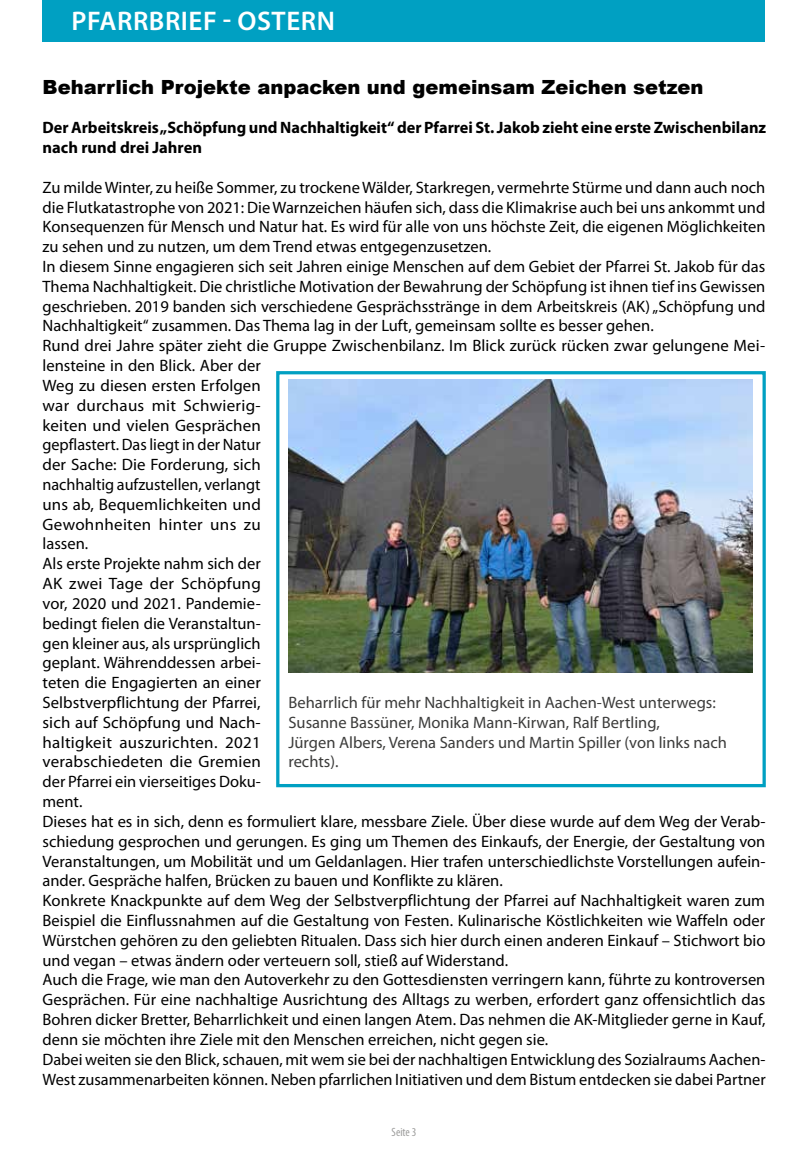
<style>
.page{position:relative;width:808px;height:1149px;background:#fff}
.page>*{position:absolute;margin:0;border:0;box-sizing:border-box;transform-origin:0 0}
.t1{font:600 27px "Myriad Pro";letter-spacing:.02em;color:#fff}
.t2{font:900 19.5px "Arial";color:#000}
.t3{font:16.5px/19.8px "Myriad Pro";color:#000}
.t4{font:16.5px/19.8px "Myriad Pro";color:#3c3c3b}
.t5{font:700 16.5px/19.8px "Myriad Pro";color:#000}
.t6{font:condensed 12px "Myriad Pro";color:#9d9d9c}
</style>
<div class="page">
<div style="left:43px;top:0;width:722px;height:42px;background:#00a0c2"></div>
<img style="left:288px;top:379px;width:465px;height:293px">
<div style="left:276px;top:371px;width:490px;height:416px;border:3px solid #00a0c2"></div>
<h1 class="t1" style="left:71px;top:4px;width:265px">PFARRBRIEF - OSTERN</h1>
<p class="t2" style="left:43px;top:72px;width:662px">Beharrlich Projekte anpacken und gemeinsam Zeichen setzen</p>
<p class="t5" style="left:43px;top:117px;width:725px">Der Arbeitskreis „Schöpfung und Nachhaltigkeit“ der Pfarrei St. Jakob zieht eine erste Zwischenbilanz nach rund drei Jahren</p>
<p class="t3" style="left:43px;top:177px;width:725px">Zu milde Winter, zu heiße Sommer, zu trockene Wälder, Starkregen, vermehrte Stürme und dann auch noch die Flutkatastrophe von 2021: Die Warnzeichen häufen sich, dass die Klimakrise auch bei uns ankommt und Konsequenzen für Mensch und Natur hat. Es wird für alle von uns höchste Zeit, die eigenen Möglichkeiten zu sehen und zu nutzen, um dem Trend etwas entgegenzusetzen.<br>In diesem Sinne engagieren sich seit Jahren einige Menschen auf dem Gebiet der Pfarrei St. Jakob für das Thema Nachhaltigkeit. Die christliche Motivation der Bewahrung der Schöpfung ist ihnen tief ins Gewissen geschrieben. 2019 banden sich verschiedene Gesprächsstränge in dem Arbeitskreis (AK) „Schöpfung und Nachhaltigkeit“ zusammen. Das Thema lag in der Luft, gemeinsam sollte es besser gehen.<br>Rund drei Jahre später zieht die Gruppe Zwischenbilanz. Im Blick zurück rücken zwar gelungene Mei&shy;lensteine in den Blick. Aber der<br>Weg zu diesen ersten Erfolgen<br>war durchaus mit Schwierig-<br>keiten und vielen Gesprächen<br>gepflastert. Das liegt in der Natur<br>der Sache: Die Forderung, sich<br>nachhaltig aufzustellen, verlangt<br>uns ab, Bequemlichkeiten und<br>Gewohnheiten hinter uns zu<br>lassen.<br>Als erste Projekte nahm sich der<br>AK zwei Tage der Schöpfung<br>vor, 2020 und 2021. Pandemie-<br>bedingt fielen die Veranstaltun-<br>gen kleiner aus, als ursprünglich<br>geplant. Währenddessen arbei-<br>teten die Engagierten an einer<br>Selbstverpflichtung der Pfarrei,<br>sich auf Schöpfung und Nach-<br>haltigkeit auszurichten. 2021<br>verabschiedeten die Gremien<br>der Pfarrei ein vierseitiges Doku-<br>ment.<br>Dieses hat es in sich, denn es formuliert klare, messbare Ziele. Über diese wurde auf dem Weg der Verab&shy;schiedung gesprochen und gerungen. Es ging um Themen des Einkaufs, der Energie, der Gestaltung von Veranstaltungen, um Mobilität und um Geldanlagen. Hier trafen unterschiedlichste Vorstellungen aufein&shy;ander. Gespräche halfen, Brücken zu bauen und Konflikte zu klären.<br>Konkrete Knackpunkte auf dem Weg der Selbstverpflichtung der Pfarrei auf Nachhaltigkeit waren zum Beispiel die Einflussnahmen auf die Gestaltung von Festen. Kulinarische Köstlichkeiten wie Waffeln oder Würstchen gehören zu den geliebten Ritualen. Dass sich hier durch einen anderen Einkauf – Stichwort bio und vegan – etwas ändern oder verteuern soll, stieß auf Widerstand.<br>Auch die Frage, wie man den Autoverkehr zu den Gottesdiensten verringern kann, führte zu kontroversen Gesprächen. Für eine nachhaltige Ausrichtung des Alltags zu werben, erfordert ganz offensichtlich das Bohren dicker Bretter, Beharrlichkeit und einen langen Atem. Das nehmen die AK-Mitglieder gerne in Kauf, denn sie möchten ihre Ziele mit den Menschen erreichen, nicht gegen sie.<br>Dabei weiten sie den Blick, schauen, mit wem sie bei der nachhaltigen Entwicklung des Sozialraums Aachen-West zusammenarbeiten können. Neben pfarrlichen Initiativen und dem Bistum entdecken sie dabei Partner</p>
<p class="t4" style="left:288px;top:692px;width:440px">Beharrlich für mehr Nachhaltigkeit in Aachen-West unterwegs:<br>Susanne Bassüner, Monika Mann-Kirwan, Ralf Bertling,<br>Jürgen Albers, Verena Sanders und Martin Spiller (von links nach rechts).</p>
<p class="t6" style="left:392px;top:1124px;width:26px">Seite 3</p>
</div>
